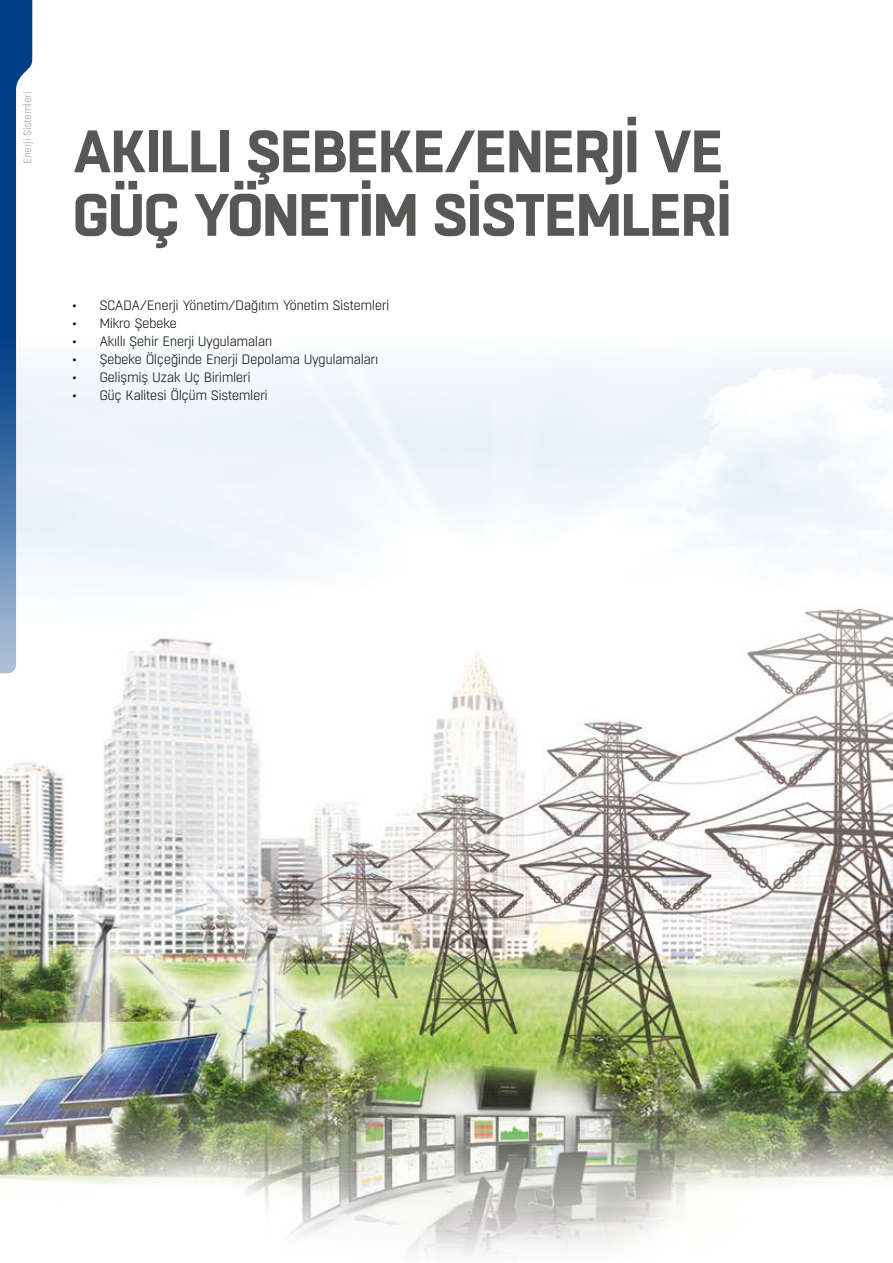
<style>
.page{position:relative;width:893px;height:1263px;background:#fff}
.page>*{position:absolute;margin:0;border:0;box-sizing:border-box;transform-origin:0 0}
.t1{font:700 59.55px/63.6px "Boxed";letter-spacing:-.03em;color:#575756}
.t2{font:300 13.5px "Boxed";letter-spacing:-.04em;color:#000}
.t3{font:300 10.5px "Boxed";letter-spacing:-.04em;color:#9d9d9c}
</style>
<div class="page">
<svg style="left:0;top:0;width:32px;height:330px"></svg>
<img style="left:0;top:330px;width:893px;height:928px">
<p class="t3" style="left:21px;top:164px;width:74px;rotate:-90deg">Enerji Sistemleri</p>
<h1 class="t1" style="left:73px;top:122px;width:654px">AKILLI ŞEBEKE/ENERJİ VE<br>GÜÇ YÖNETİM SİSTEMLERİ</h1>
<p class="t2" style="left:72px;top:297px;width:319px">• SCADA/Enerji Yönetim/Dağıtım Yönetim Sistemleri</p>
<p class="t2" style="left:72px;top:315px;width:106px">• Mikro Şebeke</p>
<p class="t2" style="left:72px;top:333px;width:202px">• Akıllı Şehir Enerji Uygulamaları</p>
<p class="t2" style="left:72px;top:351px;width:308px">• Şebeke Ölçeğinde Enerji Depolama Uygulamaları</p>
<p class="t2" style="left:72px;top:369px;width:180px">• Gelişmiş Uzak Uç Birimleri</p>
<p class="t2" style="left:72px;top:387px;width:197px">• Güç Kalitesi Ölçüm Sistemleri</p>
</div>
